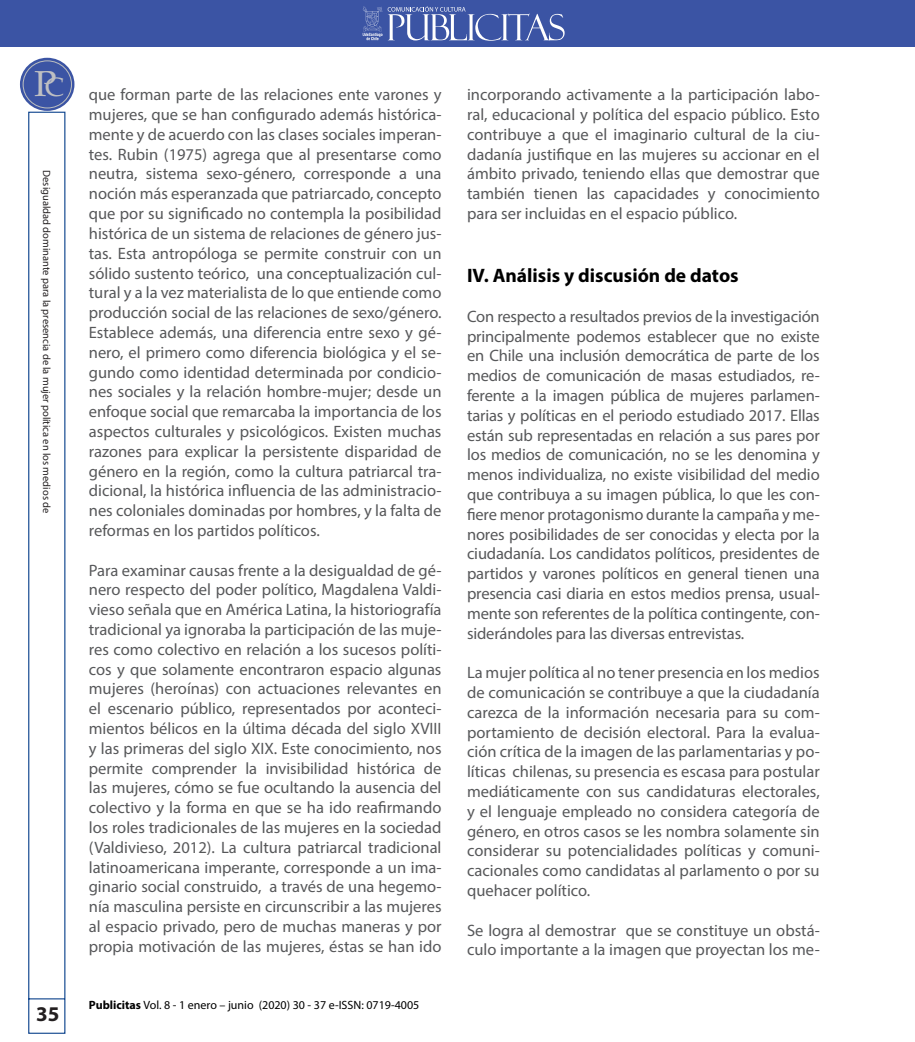
<style>
.page{position:relative;width:915px;height:1042px;background:#fff}
.page>*{position:absolute;margin:0;border:0;box-sizing:border-box;transform-origin:0 0}
.t1{font:36.3px "Palatino Linotype";color:#bebfc2}
.t2{font:700 21px "Myriad Pro";color:#231f20}
.t3{font:700 19.5px "Myriad Pro";color:#000}
.t4{font:16.5px/19.8px "Myriad Pro";color:#57585a;text-align:justify}
.t5{font:12px "Myriad Pro";color:#000}
.t6{font:10.5px "Myriad Pro";color:#231f20}
.s1{font-size:26.55px}
.s2{font-weight:700}
</style>
<div class="page">
<div style="left:0;top:0;width:914px;height:47px;background:#3b54a4"></div>
<div style="left:20px;top:58px;width:54px;height:53px;background:#3b54a4;border-radius:50%"></div>
<div style="left:23px;top:60px;width:49px;height:48px;border:1px solid #bdbfbf;border-radius:50%"></div>
<svg style="left:28px;top:111px;width:38px;height:923px"></svg>
<svg style="left:362px;top:6px;width:202px;height:35px"></svg>
<h1 class="t1" style="left:34px;top:58px;width:32px">P<span class="s1">C</span></h1>
<p class="t6" style="left:53px;top:170px;width:344px;rotate:90deg">Desigualdad dominante para la presencia de la mujer política en los medios de</p>
<p class="t2" style="left:36px;top:1000px;width:25px">35</p>
<p class="t4" style="left:89px;top:85px;width:354px">que forman parte de las relaciones ente varones y mujeres, que se han configurado además histórica&shy;mente y de acuerdo con las clases sociales imperan&shy;tes. Rubin (1975) agrega que al presentarse como neutra, sistema sexo-género, corresponde a una noción más esperanzada que patriarcado, concepto que por su significado no contempla la posibilidad histórica de un sistema de relaciones de género jus&shy;tas. Esta antropóloga se permite construir con un sólido sustento teórico, una conceptualización cul&shy;tural y a la vez materialista de lo que entiende como producción social de las relaciones de sexo/género.<br>Establece además, una diferencia entre sexo y gé&shy;nero, el primero como diferencia biológica y el se&shy;gundo como identidad determinada por condicio&shy;nes sociales y la relación hombre-mujer; desde un enfoque social que remarcaba la importancia de los aspectos culturales y psicológicos. Existen muchas razones para explicar la persistente disparidad de género en la región, como la cultura patriarcal tra&shy;dicional, la histórica influencia de las administracio&shy;nes coloniales dominadas por hombres, y la falta de reformas en los partidos políticos.</p>
<p class="t4" style="left:89px;top:560px;width:354px">Para examinar causas frente a la desigualdad de gé&shy;nero respecto del poder político, Magdalena Valdi&shy;vieso señala que en América Latina, la historiografía tradicional ya ignoraba la participación de las muje&shy;res como colectivo en relación a los sucesos políti&shy;cos y que solamente encontraron espacio algunas mujeres (heroínas) con actuaciones relevantes en el escenario público, representados por aconteci&shy;mientos bélicos en la última década del siglo XVIII y las primeras del siglo XIX. Este conocimiento, nos permite comprender la invisibilidad histórica de las mujeres, cómo se fue ocultando la ausencia del colectivo y la forma en que se ha ido reafirmando los roles tradicionales de las mujeres en la sociedad (Valdivieso, 2012). La cultura patriarcal tradicional latinoamericana imperante, corresponde a un ima&shy;ginario social construido, a través de una hegemo&shy;nía masculina persiste en circunscribir a las mujeres al espacio privado, pero de muchas maneras y por propia motivación de las mujeres, éstas se han ido</p>
<p class="t5" style="left:89px;top:997px;width:332px"><span class="s2">Publicitas</span> Vol. 8 - 1 enero – junio (2020) 30 - 37 e-ISSN: 0719-4005</p>
<p class="t4" style="left:467px;top:85px;width:354px">incorporando activamente a la participación labo&shy;ral, educacional y política del espacio público. Esto contribuye a que el imaginario cultural de la ciu&shy;dadanía justifique en las mujeres su accionar en el ámbito privado, teniendo ellas que demostrar que también tienen las capacidades y conocimiento para ser incluidas en el espacio público.</p>
<p class="t3" style="left:467px;top:263px;width:273px">IV. Análisis y discusión de datos</p>
<p class="t4" style="left:467px;top:306px;width:354px">Con respecto a resultados previos de la investigación principalmente podemos establecer que no existe en Chile una inclusión democrática de parte de los medios de comunicación de masas estudiados, re&shy;ferente a la imagen pública de mujeres parlamen&shy;tarias y políticas en el periodo estudiado 2017. Ellas están sub representadas en relación a sus pares por los medios de comunicación, no se les denomina y menos individualiza, no existe visibilidad del medio que contribuya a su imagen pública, lo que les con&shy;fiere menor protagonismo durante la campaña y me&shy;nores posibilidades de ser conocidas y electa por la ciudadanía. Los candidatos políticos, presidentes de partidos y varones políticos en general tienen una presencia casi diaria en estos medios prensa, usual&shy;mente son referentes de la política contingente, con&shy;siderándoles para las diversas entrevistas.</p>
<p class="t4" style="left:467px;top:662px;width:354px">La mujer política al no tener presencia en los medios de comunicación se contribuye a que la ciudadanía carezca de la información necesaria para su com&shy;portamiento de decisión electoral. Para la evalua&shy;ción crítica de la imagen de las parlamentarias y po&shy;líticas chilenas, su presencia es escasa para postular mediáticamente con sus candidaturas electorales, y el lenguaje empleado no considera categoría de género, en otros casos se les nombra solamente sin considerar su potencialidades políticas y comuni&shy;cacionales como candidatas al parlamento o por su quehacer político.</p>
<p class="t4" style="left:467px;top:920px;width:354px">Se logra al demostrar que se constituye un obstá&shy;culo importante a la imagen que proyectan los me-</p>
</div>
